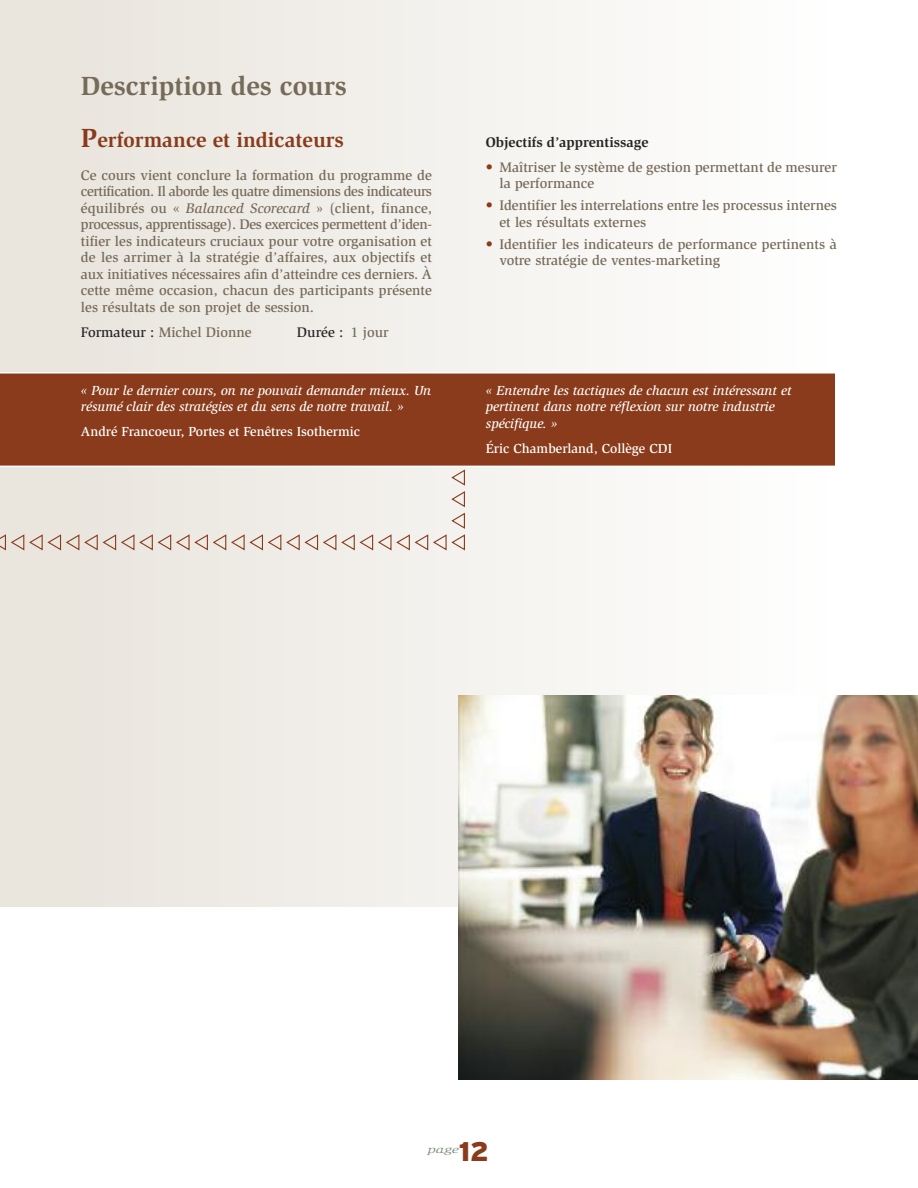
<style>
.page{position:relative;width:918px;height:1188px;background:#fff}
.page>*{position:absolute;margin:0;border:0;box-sizing:border-box;transform-origin:0 0}
.t1{font:700 27px "Slimbach";color:#766a59}
.t2{font:900 27px "Interstate";color:#893b1b}
.t3{font:700 21px "Slimbach";color:#893b1b}
.t4{font:500 14.25px/16.5px "Slimbach";color:#766a59}
.t5{font:700 14.25px "Slimbach";color:#272627}
.t6{font:500 14.25px "Slimbach";color:#272627}
.t7{font:italic 500 13.5px/16.5px "Slimbach";color:#fff}
.t8{font:500 13.5px "Slimbach";color:#fff}
.t9{font:italic 10.5px "Slimbach";color:#7a8e75;scale:1.5 1}
.s1{font-size:27px}
.s2{font-style:italic}
.s3{color:#272627}
.s4{color:#766a59}
.s5{color:#893b1b}
</style>
<div class="page">
<div style="left:0;top:0;width:81px;height:907px;background:#eae6de"></div>
<div style="left:81px;top:0;width:756px;height:907px;background:linear-gradient(to right,#eae6de,#fff)"></div>
<div style="left:0;top:372px;width:837px;height:95px;background:#893b1b"></div>
<img style="left:459px;top:695px;width:459px;height:385px">
<svg style="left:451px;top:469px;width:14px;height:38px"></svg>
<svg style="left:0;top:513px;width:465px;height:37px"></svg>
<h1 class="t1" style="left:81px;top:75px;width:267px">Description des cours</h1>
<h2 class="t3" style="left:81px;top:132px;width:264px"><span class="s1">P</span>erformance et indicateurs</h2>
<p class="t4" style="left:81px;top:168px;width:353px;text-align:justify">Ce cours vient conclure la formation du programme de certification. Il aborde les quatre dimensions des indicateurs équilibrés ou « <span class="s2">Balanced Scorecard</span> » (client, finance, processus, apprentissage). Des exercices permettent d’iden&shy;tifier les indicateurs cruciaux pour votre organisation et de les arrimer à la stratégie d’affaires, aux objectifs et aux initiatives nécessaires afin d’atteindre ces derniers. À cette même occasion, chacun des participants présente les résultats de son projet de session.</p>
<p class="t4" style="left:81px;top:325px;width:172px"><span class="s3">Formateur :</span> Michel Dionne</p>
<p class="t6" style="left:297px;top:327px;width:93px">Durée : <span class="s4">1 jour</span></p>
<p class="t7" style="left:81px;top:383px;width:352px">« Pour le dernier cours, on ne pouvait demander mieux. Un résumé clair des stratégies et du sens de notre travail. »</p>
<p class="t8" style="left:81px;top:427px;width:281px">André Francoeur, Portes et Fenêtres Isothermic</p>
<p class="t5" style="left:486px;top:137px;width:164px">Objectifs d’apprentissage</p>
<p class="t4" style="left:499px;top:160px;width:339px;text-indent:-14px"><span class="s5">•</span> Maîtriser le système de gestion permettant de mesurer la performance</p>
<p class="t4" style="left:499px;top:198px;width:339px;text-indent:-13px"><span class="s5">•</span> Identifier les interrelations entre les processus internes et les résultats externes</p>
<p class="t4" style="left:499px;top:237px;width:339px;text-indent:-14px"><span class="s5">•</span> Identifier les indicateurs de performance pertinents à votre stratégie de ventes-marketing</p>
<p class="t7" style="left:486px;top:383px;width:307px">« Entendre les tactiques de chacun est intéressant et pertinent dans notre réflexion sur notre industrie spécifique. »</p>
<p class="t8" style="left:486px;top:443px;width:188px">Éric Chamberland, Collège CDI</p>
<p class="t9" style="left:427px;top:1146px;width:22px">page</p>
<h1 class="t2" style="left:459px;top:1136px;width:32px">12</h1>
</div>
